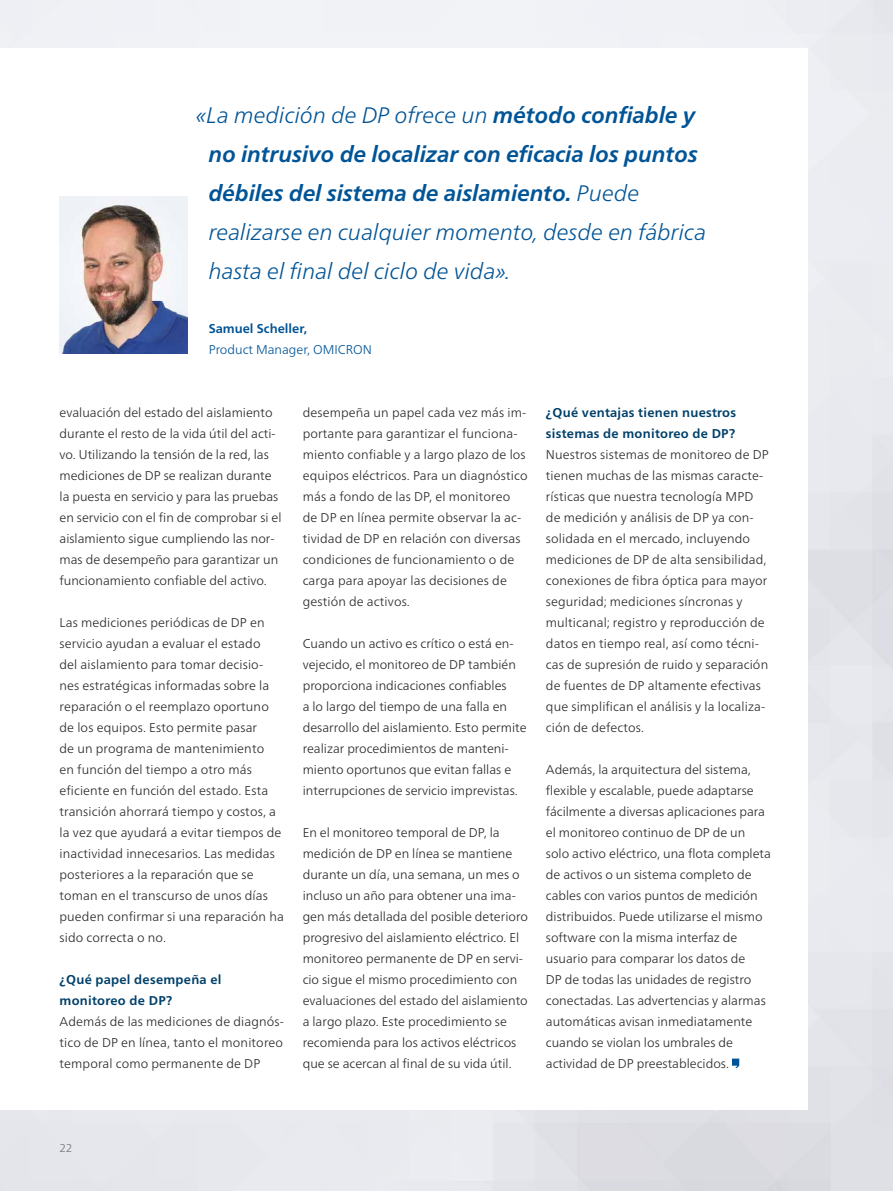
<style>
.page{position:relative;width:893px;height:1191px;background:#fff}
.page>*{position:absolute;margin:0;border:0;box-sizing:border-box;transform-origin:0 0}
.t1{font:italic 300 22.5px/39px "Frutiger Neue LTW1 G";color:#005496}
.t2{font:300 12.75px/21px "Frutiger Neue LTW1 G";color:#282827}
.t3{font:700 12.75px/21px "Frutiger Neue LTW1 G";letter-spacing:.02em;color:#00406a}
.t4{font:300 12.75px "Frutiger Neue LTW1 G";color:#005496}
.t5{font:700 12.75px "Frutiger Neue LTW1 G";color:#005496}
.t6{font:300 11.25px "Frutiger Neue LTW1 G";color:#706f6f}
.s1{font-weight:700}
</style>
<div class="page">
<svg style="left:732px;top:1058px;width:7px;height:10px"></svg>
<img style="left:60px;top:196px;width:127px;height:158px">
<h1 class="t1" style="left:209px;top:96px;width:499px;text-indent:-13px">«La medición de DP ofrece un <span class="s1">método confiable y no intrusivo de localizar con eficacia los puntos débiles del sistema de aislamiento.</span> Puede realizarse en cualquier momento, desde en fábrica hasta el final del ciclo de vida».</h1>
<p class="t5" style="left:209px;top:321px;width:100px">Samuel Scheller,</p>
<p class="t4" style="left:209px;top:341px;width:165px">Product Manager, OMICRON</p>
<p class="t2" style="left:60px;top:401px;width:224px">evaluación del estado del aislamiento durante el resto de la vida útil del acti&shy;vo. Utilizando la tensión de la red, las mediciones de DP se realizan durante la puesta en servicio y para las pruebas en servicio con el fin de comprobar si el aislamiento sigue cumpliendo las nor&shy;mas de desempeño para garantizar un funcionamiento confiable del activo.</p>
<p class="t2" style="left:60px;top:611px;width:226px">Las mediciones periódicas de DP en servicio ayudan a evaluar el estado<br>del aislamiento para tomar decisio&shy;nes estratégicas informadas sobre la reparación o el reemplazo oportuno de los equipos. Esto permite pasar<br>de un programa de mantenimiento<br>en función del tiempo a otro más eficiente en función del estado. Esta transición ahorrará tiempo y costos, a la vez que ayudará a evitar tiempos de inactividad innecesarios. Las medidas posteriores a la reparación que se toman en el transcurso de unos días pueden confirmar si una reparación ha sido correcta o no.</p>
<p class="t3" style="left:60px;top:968px;width:163px">¿Qué papel desempeña el monitoreo de DP?</p>
<p class="t2" style="left:60px;top:1010px;width:226px;text-align:justify">Además de las mediciones de diagnós&shy;tico de DP en línea, tanto el monitoreo temporal como permanente de DP</p>
<p class="t2" style="left:303px;top:401px;width:226px">desempeña un papel cada vez más im&shy;portante para garantizar el funciona&shy;miento confiable y a largo plazo de los equipos eléctricos. Para un diagnóstico más a fondo de las DP, el monitoreo de DP en línea permite observar la ac&shy;tividad de DP en relación con diversas condiciones de funcionamiento o de carga para apoyar las decisiones de gestión de activos.</p>
<p class="t2" style="left:303px;top:632px;width:225px">Cuando un activo es crítico o está en&shy;vejecido, el monitoreo de DP también proporciona indicaciones confiables<br>a lo largo del tiempo de una falla en desarrollo del aislamiento. Esto permite realizar procedimientos de manteni&shy;miento oportunos que evitan fallas e interrupciones de servicio imprevistas.</p>
<p class="t2" style="left:303px;top:821px;width:227px">En el monitoreo temporal de DP, la medición de DP en línea se mantiene durante un día, una semana, un mes o incluso un año para obtener una ima&shy;gen más detallada del posible deterioro progresivo del aislamiento eléctrico. El monitoreo permanente de DP en servi&shy;cio sigue el mismo procedimiento con evaluaciones del estado del aislamiento a largo plazo. Este procedimiento se recomienda para los activos eléctricos que se acercan al final de su vida útil.</p>
<p class="t3" style="left:546px;top:401px;width:192px">¿Qué ventajas tienen nuestros sistemas de monitoreo de DP?</p>
<p class="t2" style="left:546px;top:443px;width:224px">Nuestros sistemas de monitoreo de DP tienen muchas de las mismas caracte&shy;rísticas que nuestra tecnología MPD de medición y análisis de DP ya con&shy;solidada en el mercado, incluyendo mediciones de DP de alta sensibilidad, conexiones de fibra óptica para mayor seguridad; mediciones síncronas y multicanal; registro y reproducción de datos en tiempo real, así como técni&shy;cas de supresión de ruido y separación de fuentes de DP altamente efectivas que simplifican el análisis y la localiza&shy;ción de defectos.</p>
<p class="t2" style="left:546px;top:758px;width:227px">Además, la arquitectura del sistema, flexible y escalable, puede adaptarse fácilmente a diversas aplicaciones para el monitoreo continuo de DP de un solo activo eléctrico, una flota completa de activos o un sistema completo de cables con varios puntos de medición distribuidos. Puede utilizarse el mismo software con la misma interfaz de usuario para comparar los datos de<br>DP de todas las unidades de registro conectadas. Las advertencias y alarmas automáticas avisan inmediatamente cuando se violan los umbrales de actividad de DP preestablecidos.</p>
<p class="t6" style="left:60px;top:1141px;width:14px">22</p>
</div>
